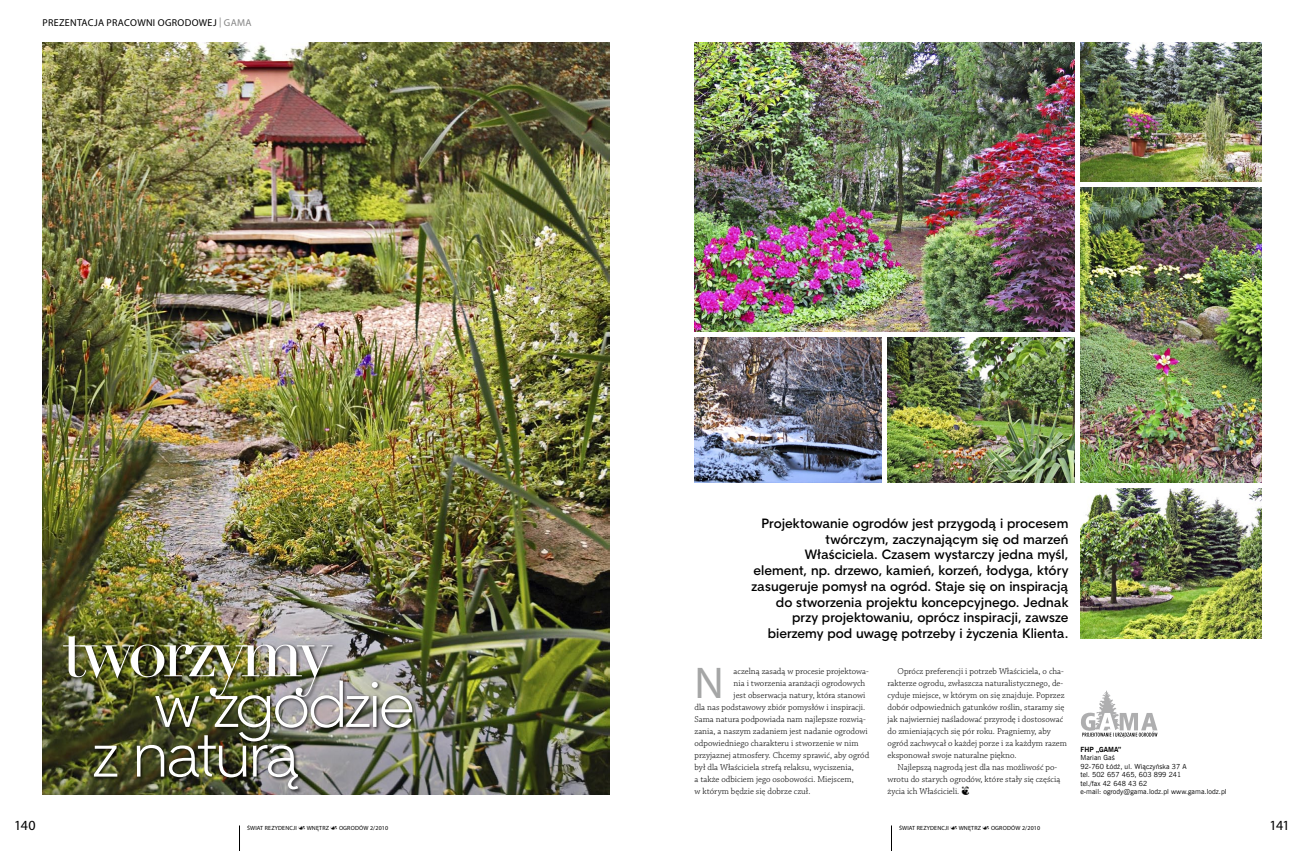
<style>
.page{position:relative;width:1304px;height:851px;background:#fff}
.page>*{position:absolute;margin:0;border:0;box-sizing:border-box;transform-origin:0 0}
.t1{font:72px "Didot";letter-spacing:-.075em;color:#fff}
.t2{font:62px "Straight EFN";letter-spacing:-.045em;color:#fff}
.t3{font:44.6px "Myriad Pro";color:#a5a6a6}
.t4{font:14px "Myriad Pro";letter-spacing:-.045em;color:#000}
.t5{font:700 13px/15.8px "Straight EFN";color:#000;text-align:right}
.t6{font:10px "Myriad Pro";color:#000}
.t7{font:10px "Myriad Pro";color:#858585}
.t8{font:300 9px/12px "Chaparral Pro";color:#000}
.t9{font:7px/8.5px "News Goth EU";letter-spacing:.005em;color:#000}
.t10{font:700 7px "News Goth EU";letter-spacing:.005em;color:#000}
.t11{font:6px "Myriad Pro";letter-spacing:.025em;color:#000}
.s1{font-family:"EFN Xtras";font-weight:400;font-size:10px}
.s2{font-family:"EFN Xtras";font-size:5px}
</style>
<div class="page">
<svg style="left:239px;top:825px;width:1px;height:25px"></svg>
<svg style="left:891px;top:825px;width:1px;height:25px"></svg>
<img style="left:43px;top:43px;width:566px;height:751px">
<div style="left:61px;top:634px;width:276px;height:66px;background:#000;opacity:.75"></div>
<svg style="left:1081px;top:690px;width:76px;height:47px"></svg>
<img style="left:695px;top:43px;width:379px;height:289px">
<img style="left:1080px;top:188px;width:181px;height:294px">
<img style="left:1080px;top:488px;width:181px;height:150px">
<img style="left:888px;top:338px;width:186px;height:144px">
<img style="left:1080px;top:43px;width:181px;height:139px">
<img style="left:695px;top:338px;width:186px;height:144px">
<div style="left:92px;top:733px;width:210px;height:60px;background:#000;opacity:.75"></div>
<div style="left:154px;top:678px;width:263px;height:67px;background:#000;opacity:.75"></div>
<p class="t6" style="left:43px;top:17px;width:13px">PREZENTACJA</p>
<p class="t6" style="left:107px;top:17px;width:13px">PRACOWNI</p>
<p class="t6" style="left:158px;top:17px;width:8px">OGRODOWEJ</p>
<p class="t7" style="left:219px;top:17px;width:34px">| GAMA</p>
<h1 class="t1" style="left:62px;top:608px;width:271px">tworzymy</h1>
<h2 class="t2" style="left:154px;top:668px;width:262px">w zgodzie</h2>
<h2 class="t2" style="left:93px;top:717px;width:210px">z naturą</h2>
<p class="t5" style="left:751px;top:515px;width:319px">Projektowanie ogrodów jest przygodą i procesem twórczym, zaczynającym się od marzeń Właściciela. Czasem wystarczy jedna myśl, element, np. drzewo, kamień, korzeń, łodyga, który zasugeruje pomysł na ogród. Staje się on inspiracją do stworzenia projektu koncepcyjnego. Jednak przy projektowaniu, oprócz inspiracji, zawsze bierzemy pod uwagę potrzeby i życzenia Klienta.</p>
<h3 class="t3" style="left:694px;top:655px;width:31px">N</h3>
<p class="t8" style="left:734px;top:665px;width:137px">aczelną zasadą w procesie projektowa-</p>
<p class="t8" style="left:734px;top:677px;width:133px">nia i tworzenia aranżacji ogrodowych</p>
<p class="t8" style="left:734px;top:689px;width:133px">jest obserwacja natury, która stanowi</p>
<p class="t8" style="left:694px;top:701px;width:172px">dla nas podstawowy zbiór pomysłów i inspiracji.</p>
<p class="t8" style="left:694px;top:713px;width:173px">Sama natura podpowiada nam najlepsze rozwią-</p>
<p class="t8" style="left:694px;top:725px;width:175px">zania, a naszym zadaniem jest nadanie ogrodowi</p>
<p class="t8" style="left:694px;top:737px;width:166px">odpowiedniego charakteru i stworzenie w nim</p>
<p class="t8" style="left:694px;top:749px;width:176px">przyjaznej atmosfery. Chcemy sprawić, aby ogród</p>
<p class="t8" style="left:694px;top:761px;width:161px">był dla Właściciela strefą relaksu, wyciszenia,</p>
<p class="t8" style="left:694px;top:773px;width:161px">a także odbiciem jego osobowości. Miejscem,</p>
<p class="t8" style="left:694px;top:785px;width:117px">w którym będzie się dobrze czuł.</p>
<p class="t8" style="left:887px;top:665px;width:181px;text-indent:10px">Oprócz preferencji i potrzeb Właściciela, o cha&shy;rakterze ogrodu, zwłaszcza naturalistycznego, de&shy;cyduje miejsce, w którym on się znajduje. Poprzez dobór odpowiednich gatunków roślin, staramy się jak najwierniej naśladować przyrodę i dostosować do zmieniających się pór roku. Pragniemy, aby ogród zachwycał o każdej porze i za każdym razem eksponował swoje naturalne piękno.</p>
<p class="t8" style="left:887px;top:761px;width:174px;text-indent:10px">Najlepszą nagrodą jest dla nas możliwość po&shy;wrotu do starych ogrodów, które stały się częścią życia ich Właścicieli. <span class="s1">Q</span></p>
<p class="t10" style="left:1080px;top:744px;width:42px">FHP „GAMA”</p>
<p class="t9" style="left:1080px;top:753px;width:148px">Marian Gaś<br>92-760 Łódź, ul. Wiączyńska 37 A<br>tel. 502 657 465, 603 899 241<br>tel./fax 42 648 43 62<br>e‑mail: ogrody@gama.lodz.pl www.gama.lodz.pl</p>
<h3 class="t4" style="left:14px;top:816px;width:23px">140</h3>
<p class="t11" style="left:247px;top:824px;width:143px">ŚWIAT REZYDENCJI <span class="s2">U</span> WNĘTRZ <span class="s2">U</span> OGRODÓW 2/2010</p>
<p class="t11" style="left:899px;top:824px;width:143px">ŚWIAT REZYDENCJI <span class="s2">U</span> WNĘTRZ <span class="s2">U</span> OGRODÓW 2/2010</p>
<h3 class="t4" style="left:1269px;top:816px;width:22px">141</h3>
</div>
